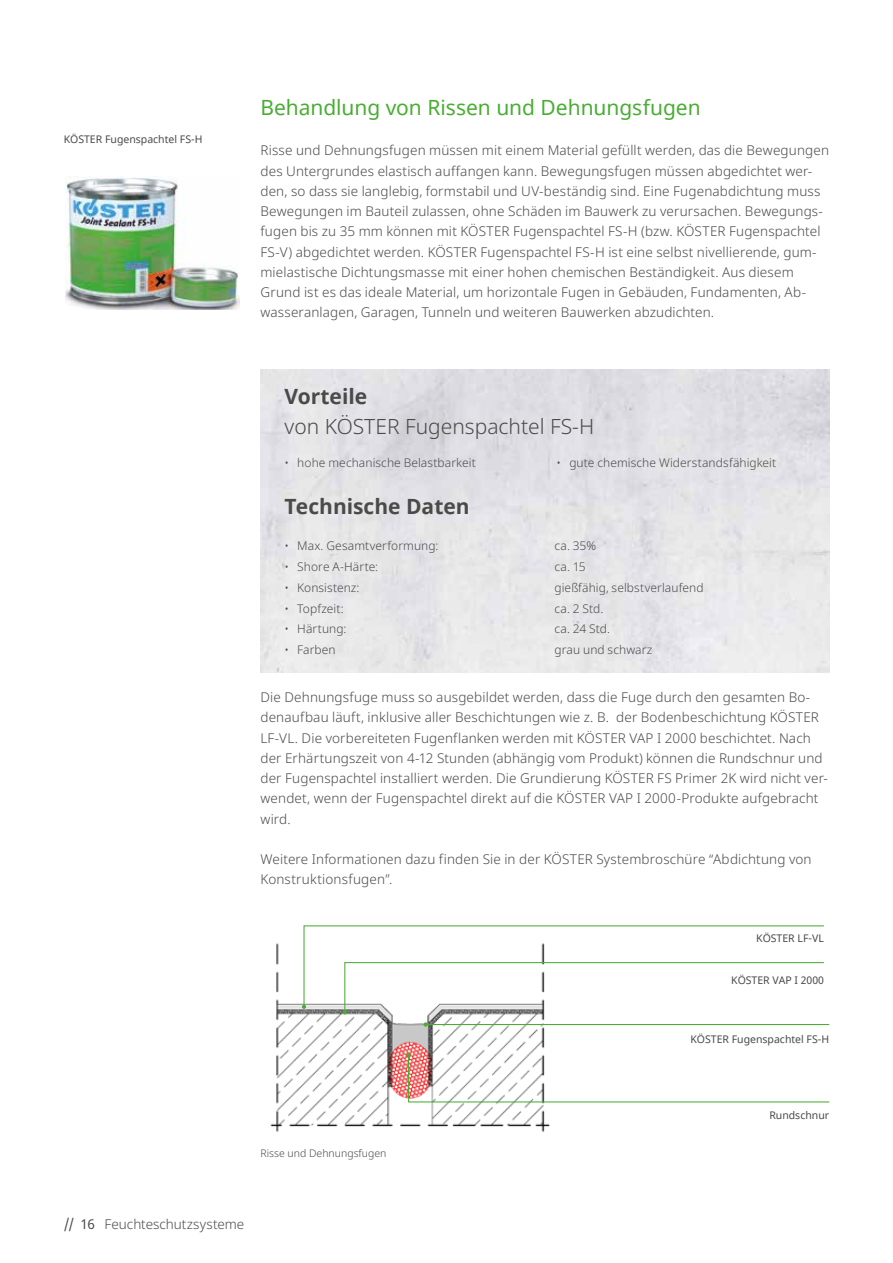
<style>
.page{position:relative;width:893px;height:1263px;background:#fff}
.page>*{position:absolute;margin:0;border:0;box-sizing:border-box;transform-origin:0 0}
.t1{font:21px "Noto Sans";color:#49ad33}
.t2{font:300 21px "Noto Sans";color:#4a4a49}
.t3{font:700 21px "Noto Sans";color:#4a4a49}
.t4{font:300 13.5px/20.2px "Noto Sans";letter-spacing:.01em;color:#4a4a49}
.t5{font:300 12px "Noto Sans";letter-spacing:.005em;color:#4a4a49}
.t6{font:10.5px "Noto Sans";color:#4a4a49}
.t7{font:300 10.5px "Noto Sans";color:#4a4a49}
.s1{font-weight:400}
</style>
<div class="page">
<img style="left:270px;top:943px;width:291px;height:189px">
<img style="left:65px;top:177px;width:174px;height:132px">
<svg style="left:406px;top:1053px;width:424px;height:50px"></svg>
<svg style="left:302px;top:925px;width:522px;height:89px"></svg>
<hr style="left:426px;top:1024px;width:403px;height:1px;background:#49ad33">
<svg style="left:423px;top:1022px;width:5px;height:4px"></svg>
<p class="t6" style="left:64px;top:132px;width:140px">KÖSTER Fugenspachtel FS-H</p>
<h1 class="t1" style="left:260px;top:93px;width:442px">Behandlung von Rissen und Dehnungsfugen</h1>
<p class="t4" style="left:260px;top:141px;width:570px">Risse und Dehnungsfugen müssen mit einem Material gefüllt werden, das die Bewegungen des Untergrundes elastisch auffangen kann. Bewegungsfugen müssen abgedichtet wer&shy;den, so dass sie langlebig, formstabil und UV-beständig sind. Eine Fugenabdichtung muss Bewegungen im Bauteil zulassen, ohne Schäden im Bauwerk zu verursachen. Bewegungs&shy;fugen bis zu 35 mm können mit KÖSTER Fugenspachtel FS-H (bzw. KÖSTER Fugenspachtel FS-V) abgedichtet werden. KÖSTER Fugenspachtel FS-H ist eine selbst nivellierende, gum&shy;mielastische Dichtungsmasse mit einer hohen chemischen Beständigkeit. Aus diesem Grund ist es das ideale Material, um horizontale Fugen in Gebäuden, Fundamenten, Ab&shy;wasseranlagen, Garagen, Tunneln und weiteren Bauwerken abzudichten.</p>
<h1 class="t3" style="left:285px;top:382px;width:84px">Vorteile</h1>
<h1 class="t2" style="left:285px;top:412px;width:311px">von KÖSTER Fugenspachtel FS-H</h1>
<p class="t5" style="left:285px;top:455px;width:193px">• hohe mechanische Belastbarkeit</p>
<p class="t5" style="left:557px;top:455px;width:221px">• gute chemische Widerstandsfähigkeit</p>
<h1 class="t3" style="left:285px;top:491px;width:187px">Technische Daten</h1>
<p class="t5" style="left:285px;top:537px;width:155px">• Max. Gesamtverformung:</p>
<p class="t5" style="left:555px;top:537px;width:43px">ca. 35%</p>
<p class="t5" style="left:285px;top:558px;width:95px">• Shore A-Härte:</p>
<p class="t5" style="left:555px;top:558px;width:33px">ca. 15</p>
<p class="t5" style="left:285px;top:579px;width:76px">• Konsistenz:</p>
<p class="t5" style="left:555px;top:579px;width:150px">gießfähig, selbstverlaufend</p>
<p class="t5" style="left:285px;top:600px;width:61px">• Topfzeit:</p>
<p class="t5" style="left:555px;top:600px;width:50px">ca. 2 Std.</p>
<p class="t5" style="left:285px;top:620px;width:63px">• Härtung:</p>
<p class="t5" style="left:555px;top:620px;width:57px">ca. 24 Std.</p>
<p class="t5" style="left:285px;top:641px;width:53px">• Farben</p>
<p class="t5" style="left:555px;top:641px;width:99px">grau und schwarz</p>
<p class="t4" style="left:260px;top:687px;width:569px">Die Dehnungsfuge muss so ausgebildet werden, dass die Fuge durch den gesamten Bo&shy;denaufbau läuft, inklusive aller Beschichtungen wie z. B. der Bodenbeschichtung KÖSTER LF-VL. Die vorbereiteten Fugenflanken werden mit KÖSTER VAP I 2000 beschichtet. Nach der Erhärtungszeit von 4-12 Stunden (abhängig vom Produkt) können die Rundschnur und der Fugenspachtel installiert werden. Die Grundierung KÖSTER FS Primer 2K wird nicht ver&shy;wendet, wenn der Fugenspachtel direkt auf die KÖSTER VAP I 2000-Produkte aufgebracht wird.</p>
<p class="t4" style="left:260px;top:849px;width:553px">Weitere Informationen dazu finden Sie in der KÖSTER Systembroschüre “Abdichtung von<br>Konstruktionsfugen”.</p>
<p class="t6" style="left:756px;top:931px;width:69px">KÖSTER LF-VL</p>
<p class="t6" style="left:731px;top:973px;width:94px">KÖSTER VAP I 2000</p>
<p class="t6" style="left:690px;top:1032px;width:140px">KÖSTER Fugenspachtel FS-H</p>
<p class="t7" style="left:260px;top:1145px;width:127px">Risse und Dehnungsfugen</p>
<p class="t4" style="left:64px;top:1214px;width:182px"><span class="s1">// 16</span> Feuchteschutzsysteme</p>
<p class="t6" style="left:769px;top:1108px;width:61px">Rundschnur</p>
</div>
